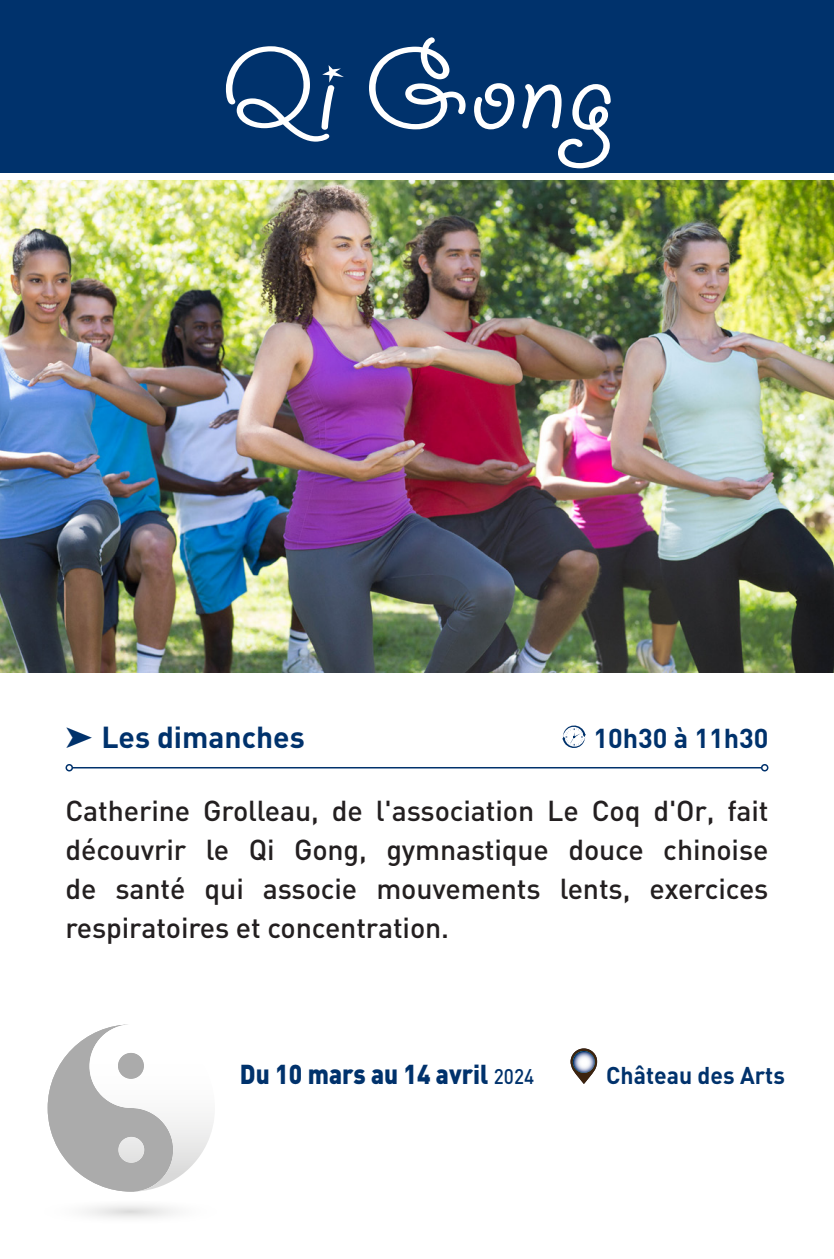
<style>
.page{position:relative;width:834px;height:1259px;background:#fff}
.page>*{position:absolute;margin:0;border:0;box-sizing:border-box;transform-origin:0 0}
.t1{font:129px "Giddyup Std";color:#fff;scale:1.11 1}
.t2{font:700 30px "DIN";color:#00326c}
.t3{font:500 28.5px/39px "DIN";letter-spacing:-.005em;color:#231f20;text-align:justify}
.BREVE_texte_american{font:900 27px "DIN";color:#00326c;scale:.9 1}
.t4{font:700 27px "DIN";color:#00326c}
.BREVE_texte_american-2{font:700 24px "DIN";color:#00326c;scale:.96 1}
.s1{font-weight:500;font-size:21px}
</style>
<div class="page">
<div style="left:0;top:0;width:833px;height:173px;background:#00326c"></div>
<img style="left:0;top:180px;width:833px;height:492px">
<hr style="left:72px;top:767px;width:689px;height:1px;background:#00326c">
<div style="left:65px;top:764px;width:8px;height:7px;border:2px solid #00326c;border-radius:50%"></div>
<div style="left:760px;top:764px;width:8px;height:7px;border:2px solid #00326c;border-radius:50%"></div>
<svg style="left:562px;top:725px;width:23px;height:23px"></svg>
<svg style="left:570px;top:1048px;width:27px;height:36px"></svg>
<svg style="left:572px;top:1051px;width:22px;height:22px"></svg>
<img style="left:48px;top:1036px;width:41px;height:144px">
<img style="left:89px;top:1024px;width:125px;height:167px">
<img style="left:118px;top:1053px;width:26px;height:25px;border-radius:13px">
<img style="left:118px;top:1137px;width:26px;height:25px;border-radius:13px">
<p class="t1" style="left:220px;top:19px;width:356px">Qi Gong</p>
<p class="t2" style="left:65px;top:717px;width:241px">➤ Les dimanches</p>
<p class="t4" style="left:593px;top:720px;width:176px">10h30 à 11h30</p>
<p class="t3" style="left:65px;top:790px;width:704px">Catherine Grolleau, de l'association Le Coq d'Or, fait découvrir le Qi Gong, gymnastique douce chinoise de santé qui associe mouvements lents, exercices respiratoires et concentration.</p>
<p class="BREVE_texte_american" style="left:240px;top:1056px;width:328px">Du 10 mars au 14 avril <span class="s1">2024</span></p>
<p class="BREVE_texte_american-2" style="left:606px;top:1059px;width:187px">Château des Arts</p>
</div>
